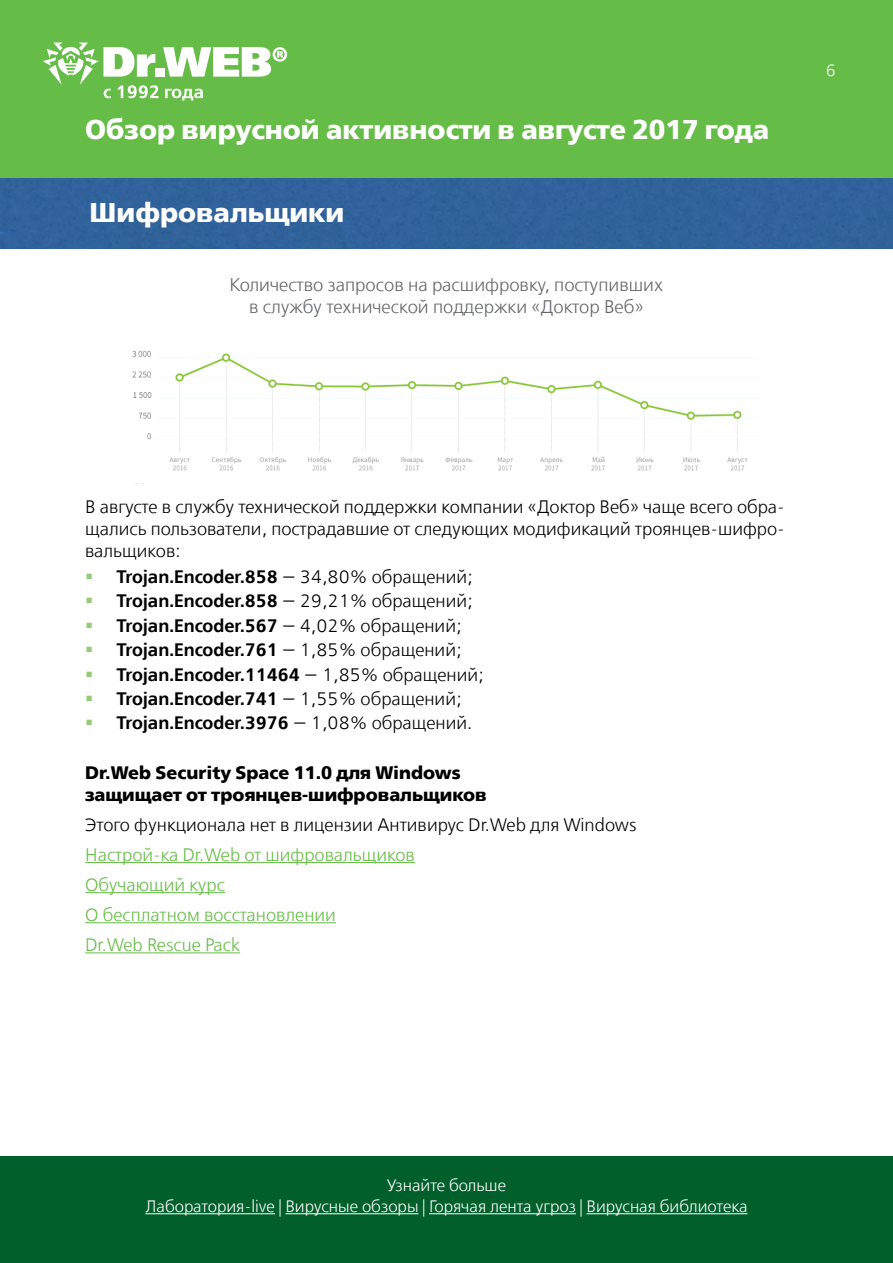
<style>
.page{position:relative;width:893px;height:1263px;background:#fff}
.page>*{position:absolute;margin:0;border:0;box-sizing:border-box;transform-origin:0 0}
.t1{font:27px "Free Set Bold C";color:#fff}
.t2{font:18.15px/21.8px "Free Set Light C";color:#636466;text-align:center}
.t3{font:18px "Free Set Demi Bold C";color:#000}
.t4{font:18px/21.6px "Free Set Light C";color:#000;text-align:justify}
.t5{font:18px/30.2px "Free Set Light C";color:#65bc46}
.t6{font:18px/21.6px "Free Set Bold C";color:#000}
.t7{font:16.5px/21.6px "Free Set Light C";color:#fff;text-align:center}
.s1{color:#95cc79}
.s2{font-family:"Free Set Light C"}
</style>
<div class="page">
<div style="left:0;top:0;width:893px;height:179px;background:#65bc46"></div>
<svg style="left:43px;top:43px;width:244px;height:58px"></svg>
<div style="left:0;top:1157px;width:893px;height:106px;background:#005f2a"></div>
<hr style="left:145px;top:1213px;width:130px;height:1px;background:#fff">
<hr style="left:285px;top:1213px;width:134px;height:1px;background:#fff">
<hr style="left:429px;top:1213px;width:147px;height:1px;background:#fff">
<hr style="left:586px;top:1213px;width:161px;height:1px;background:#fff">
<div style="left:0;top:179px;width:893px;height:70px;background:#30629b"></div>
<hr style="left:85px;top:862px;width:330px;height:1px;background:#65bc46">
<hr style="left:85px;top:892px;width:140px;height:1px;background:#65bc46">
<hr style="left:85px;top:922px;width:251px;height:1px;background:#65bc46">
<hr style="left:85px;top:952px;width:155px;height:1px;background:#65bc46">
<img style="left:132px;top:351px;width:616px;height:120px">
<h1 class="t1" style="left:85px;top:115px;width:685px">Обзор вирусной активности в августе 2017 года</h1>
<h1 class="t1" style="left:90px;top:197px;width:256px">Шифровальщики</h1>
<p class="t2" style="left:230px;top:275px;width:435px">Количество запросов на расшифровку, поступивших в службу технической поддержки «Доктор Веб»</p>
<p class="t7" style="left:826px;top:61px;width:12px">6</p>
<p class="t4" style="left:85px;top:497px;width:701px">В августе в службу технической поддержки компании «Доктор Веб» чаще всего обра&shy;щались пользователи, пострадавшие от следующих модификаций троянцев-шифро&shy;вальщиков:</p>
<p class="t3" style="left:85px;top:567px;width:389px"><span class="s1">▪</span> Trojan.Encoder.858 <span class="s2">— 34,80% обращений;</span></p>
<p class="t3" style="left:85px;top:591px;width:389px"><span class="s1">▪</span> Trojan.Encoder.858 <span class="s2">— 29,21% обращений;</span></p>
<p class="t3" style="left:85px;top:615px;width:378px"><span class="s1">▪</span> Trojan.Encoder.567 <span class="s2">— 4,02% обращений;</span></p>
<p class="t3" style="left:85px;top:640px;width:378px"><span class="s1">▪</span> Trojan.Encoder.761 <span class="s2">— 1,85% обращений;</span></p>
<p class="t3" style="left:85px;top:664px;width:400px"><span class="s1">▪</span> Trojan.Encoder.11464 <span class="s2">— 1,85% обращений;</span></p>
<p class="t3" style="left:85px;top:688px;width:378px"><span class="s1">▪</span> Trojan.Encoder.741 <span class="s2">— 1,55% обращений;</span></p>
<p class="t3" style="left:85px;top:713px;width:388px"><span class="s1">▪</span> Trojan.Encoder.3976 <span class="s2">— 1,08% обращений.</span></p>
<p class="t6" style="left:85px;top:762px;width:403px">Dr.Web Security Space 11.0 для Windows защищает от троянцев-шифровальщиков</p>
<p class="t4" style="left:85px;top:814px;width:553px">Этого функционала нет в лицензии Антивирус Dr.Web для Windows</p>
<p class="t5" style="left:85px;top:840px;width:331px">Настрой-ка Dr.Web от шифровальщиков<br>Обучающий курс<br>О бесплатном восстановлении<br>Dr.Web Rescue Pack</p>
<p class="t7" style="left:145px;top:1175px;width:604px">Узнайте больше<br>Лаборатория-live | Вирусные обзоры | Горячая лента угроз | Вирусная библиотека</p>
</div>
